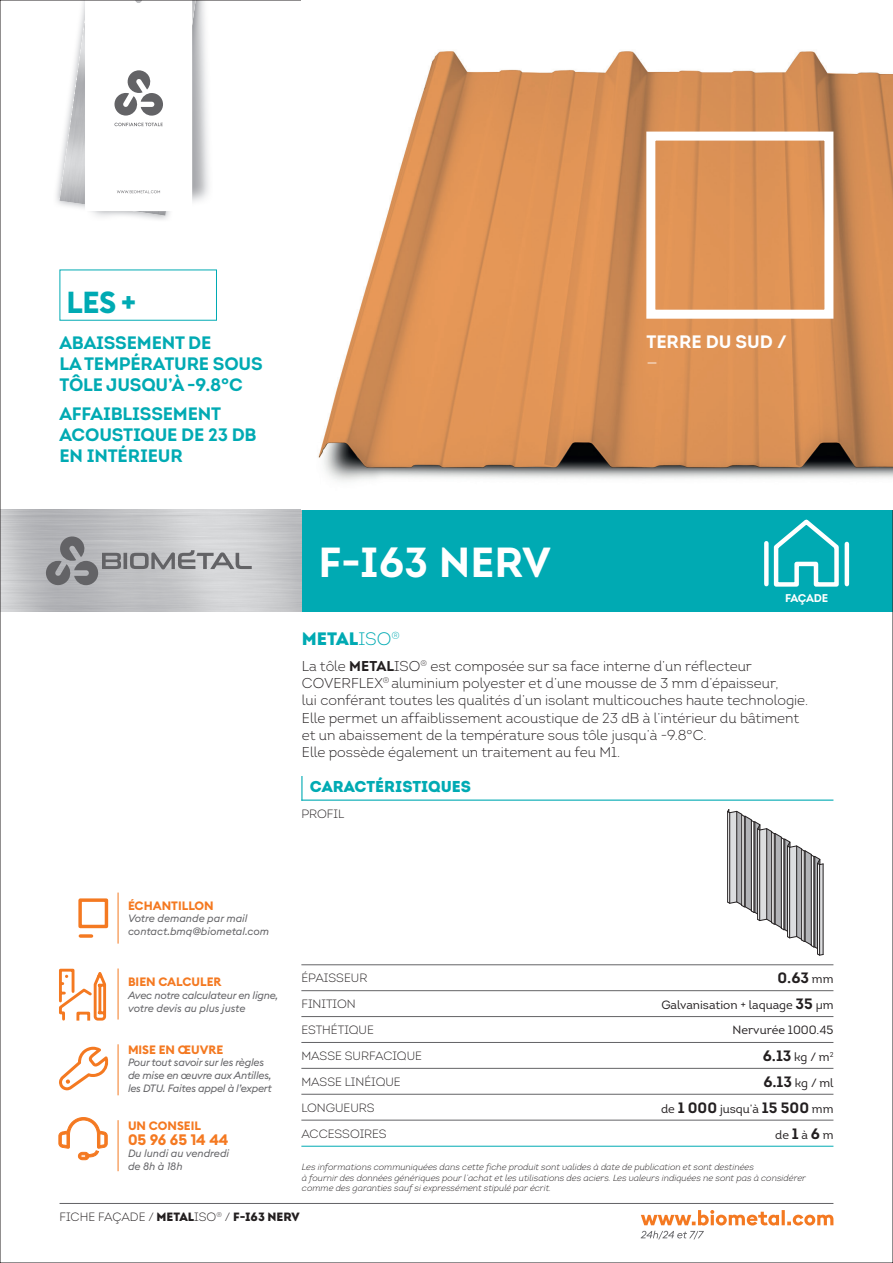
<style>
.page{position:relative;width:893px;height:1263px;background:#fff}
.page>*{position:absolute;margin:0;border:0;box-sizing:border-box;transform-origin:0 0}
.t1{font:700 42px "Intro";color:#fff}
.t2{font:700 30px "Euclid Square";color:#00aab3}
.t3{font:700 18px/21px "Intro";letter-spacing:-.01em;color:#00aab3}
.t4{font:18px "Intro Bold Alt";color:#fff}
.t5{font:900 18px "Intro";color:#00aab3}
.t6{font:900 15.75px "Intro";color:#00aab3}
.t7{font:700 15px "Intro";color:#231f20}
.t8{font:700 15px "Euclid Square";color:#f47921}
.t9{font:300 14.25px/17.2px "Intro";color:#231f20}
.t10{font:300 12px/26px "Intro";color:#231f20}
.t11{font:12px/24.8px "Intro";color:#231f20;text-align:right}
.t12{font:700 12px "Euclid Square";color:#f47921}
.t13{font:12px "Intro Light Alt";color:#231f20}
.t14{font:700 11.25px "Intro";letter-spacing:-.03em;color:#fff}
.t15{font:italic 10.5px/12.8px "Euclid Square";letter-spacing:-.02em;color:#636366}
.t16{font:italic 10.5px/12.8px "Euclid Square";color:#636366}
.t17{font:italic 300 9px/10.5px "Intro";color:#231f20}
.s1{font-family:"Intro Light Alt";font-weight:400}
.s2{font-family:"Intro Bold Alt";font-weight:400}
.s3{font-family:"Intro Light Caps";font-weight:400}
.s4{font-weight:400;font-size:12px}
.s5{font-weight:700;font-size:15px}
.s6{font-family:"Intro";font-weight:900}
</style>
<div class="page">
<div style="left:301px;top:510px;width:592px;height:102px;background:#00aab3"></div>
<svg style="left:44px;top:535px;width:208px;height:52px;background:#b0b1b3"></svg>
<hr style="left:823px;top:864px;width:1px;height:90px;background:#231f20">
<svg style="left:727px;top:809px;width:96px;height:146px"></svg>
<hr style="left:118px;top:1044px;width:1px;height:51px;background:#f47921">
<hr style="left:301px;top:799px;width:532px;height:2px;background:#00aab3">
<svg style="left:301px;top:776px;width:1px;height:25px"></svg>
<hr style="left:60px;top:1203px;width:773px;height:1px;background:#636366">
<svg style="left:641px;top:1231px;width:63px;height:8px"></svg>
<svg style="left:641px;top:1210px;width:192px;height:15px"></svg>
<svg style="left:59px;top:1047px;width:50px;height:43px"></svg>
<svg style="left:58px;top:1117px;width:50px;height:43px"></svg>
<hr style="left:301px;top:990px;width:532px;height:1px;background:#636366">
<hr style="left:301px;top:1016px;width:532px;height:1px;background:#636366">
<hr style="left:301px;top:1042px;width:532px;height:1px;background:#636366">
<hr style="left:301px;top:1068px;width:532px;height:1px;background:#636366">
<hr style="left:301px;top:1094px;width:532px;height:1px;background:#636366">
<hr style="left:301px;top:1120px;width:532px;height:1px;background:#636366">
<hr style="left:301px;top:964px;width:532px;height:1px;background:#636366">
<hr style="left:301px;top:1146px;width:532px;height:1px;background:#00aab3">
<img style="left:56px;top:2px;width:153px;height:202px">
<img style="left:100px;top:2px;width:104px;height:218px">
<svg style="left:60px;top:2px;width:138px;height:214px"></svg>
<svg style="left:59px;top:968px;width:48px;height:53px"></svg>
<div style="left:76px;top:1012px;width:14px;height:8px;border:3px solid #f47921"></div>
<hr style="left:118px;top:968px;width:1px;height:51px;background:#f47921">
<hr style="left:118px;top:1120px;width:1px;height:51px;background:#f47921">
<hr style="left:118px;top:892px;width:1px;height:51px;background:#f47921">
<div style="left:78px;top:898px;width:30px;height:30px;border:3px solid #f47921"></div>
<svg style="left:80px;top:934px;width:12px;height:4px"></svg>
<svg style="left:764px;top:519px;width:75px;height:68px"></svg>
<hr style="left:845px;top:544px;width:4px;height:40px;background:#fff">
<img style="left:318px;top:51px;width:575px;height:430px">
<div style="left:646px;top:132px;width:187px;height:187px;border:9px solid #fff"></div>
<h2 class="t2" style="left:67px;top:284px;width:71px">LES +</h2>
<p class="t3" style="left:60px;top:332px;width:205px">ABAISSEMENT DE<br>LA TEMPÉRATURE SOUS<br>TÔLE JUSQU’À -9.8°C</p>
<p class="t3" style="left:60px;top:403px;width:199px">AFFAIBLISSEMENT<br>ACOUSTIQUE DE 23 DB<br>EN INTÉRIEUR</p>
<p class="t4" style="left:646px;top:330px;width:142px">TERRE DU SUD /</p>
<p class="t4" style="left:646px;top:330px;width:98px">RAL 5008 /</p>
<h1 class="t1" style="left:318px;top:535px;width:234px">F-I63 NERV</h1>
<p class="t14" style="left:785px;top:591px;width:45px">FAÇADE</p>
<p class="t5" style="left:302px;top:627px;width:99px">METAL<span class="s1">ISO</span><sup>®</sup></p>
<p class="t9" style="left:302px;top:657px;width:508px">La tôle <span class="s2">METAL</span><span class="s3">ISO</span><sup>®</sup> est composée sur sa face interne d’un réflecteur COVERFLEX<sup>®</sup> aluminium polyester et d’une mousse de 3 mm d’épaisseur,<br>lui conférant toutes les qualités d’un isolant multicouches haute technologie.<br>Elle permet un affaiblissement acoustique de 23 dB à l’intérieur du bâtiment et un abaissement de la température sous tôle jusqu’à -9.8°C.<br>Elle possède également un traitement au feu M1.</p>
<p class="t6" style="left:310px;top:776px;width:163px">CARACTÉRISTIQUES</p>
<p class="t10" style="left:301px;top:801px;width:44px">PROFIL</p>
<p class="t12" style="left:128px;top:898px;width:87px">ÉCHANTILLON</p>
<p class="t16" style="left:128px;top:912px;width:143px">Votre demande par mail contact.bmq@biometal.com</p>
<p class="t12" style="left:128px;top:974px;width:95px">BIEN CALCULER</p>
<p class="t15" style="left:128px;top:989px;width:152px">Avec notre calculateur en ligne, votre devis au plus juste</p>
<p class="t12" style="left:128px;top:1042px;width:97px">MISE EN ŒUVRE</p>
<p class="t15" style="left:128px;top:1056px;width:145px">Pour tout savoir sur les règles de mise en œuvre aux Antilles, les DTU. Faites appel à l’expert</p>
<p class="t12" style="left:128px;top:1118px;width:75px">UN CONSEIL</p>
<p class="t8" style="left:128px;top:1130px;width:102px">05 96 65 14 44</p>
<p class="t16" style="left:128px;top:1147px;width:103px">Du lundi au vendredi de 8h à 18h</p>
<p class="t10" style="left:301px;top:965px;width:74px">ÉPAISSEUR<br>FINITION<br>ESTHÉTIQUE</p>
<p class="t7" style="left:777px;top:968px;width:58px">0.63 <span class="s4">mm</span></p>
<p class="t11" style="left:661px;top:993px;width:174px">Galvanisation + laquage <span class="s5">35</span> µm<br>Nervurée 1000.45</p>
<p class="t10" style="left:301px;top:1043px;width:122px">MASSE SURFACIQUE</p>
<p class="t10" style="left:301px;top:1068px;width:101px">MASSE LINÉIQUE</p>
<p class="t10" style="left:301px;top:1094px;width:87px">LONGUEURS<br>ACCESSOIRES</p>
<p class="t7" style="left:763px;top:1046px;width:72px">6.13 <span class="s4">kg / m</span><sup>2</sup></p>
<p class="t11" style="left:661px;top:1096px;width:174px;line-height:26px">de <span class="s5">1 000</span> jusqu’à <span class="s5">15 500</span> mm de <span class="s5">1</span> à <span class="s5">6</span> m</p>
<p class="t11" style="left:763px;top:1070px;width:72px"><span class="s5">6.13</span> kg / ml</p>
<p class="t17" style="left:302px;top:1162px;width:505px">Les informations communiquées dans cette fiche produit sont valides à date de publication et sont destinées<br>à fournir des données génériques pour l’achat et les utilisations des aciers. Les valeurs indiquées ne sont pas à considérer comme des garanties sauf si expressément stipulé par écrit.</p>
<p class="t13" style="left:60px;top:1209px;width:242px">FICHE FAÇADE / <span class="s6">METAL</span>ISO<sup>®</sup> / <span class="s6">F-I63 NERV</span></p>
</div>
